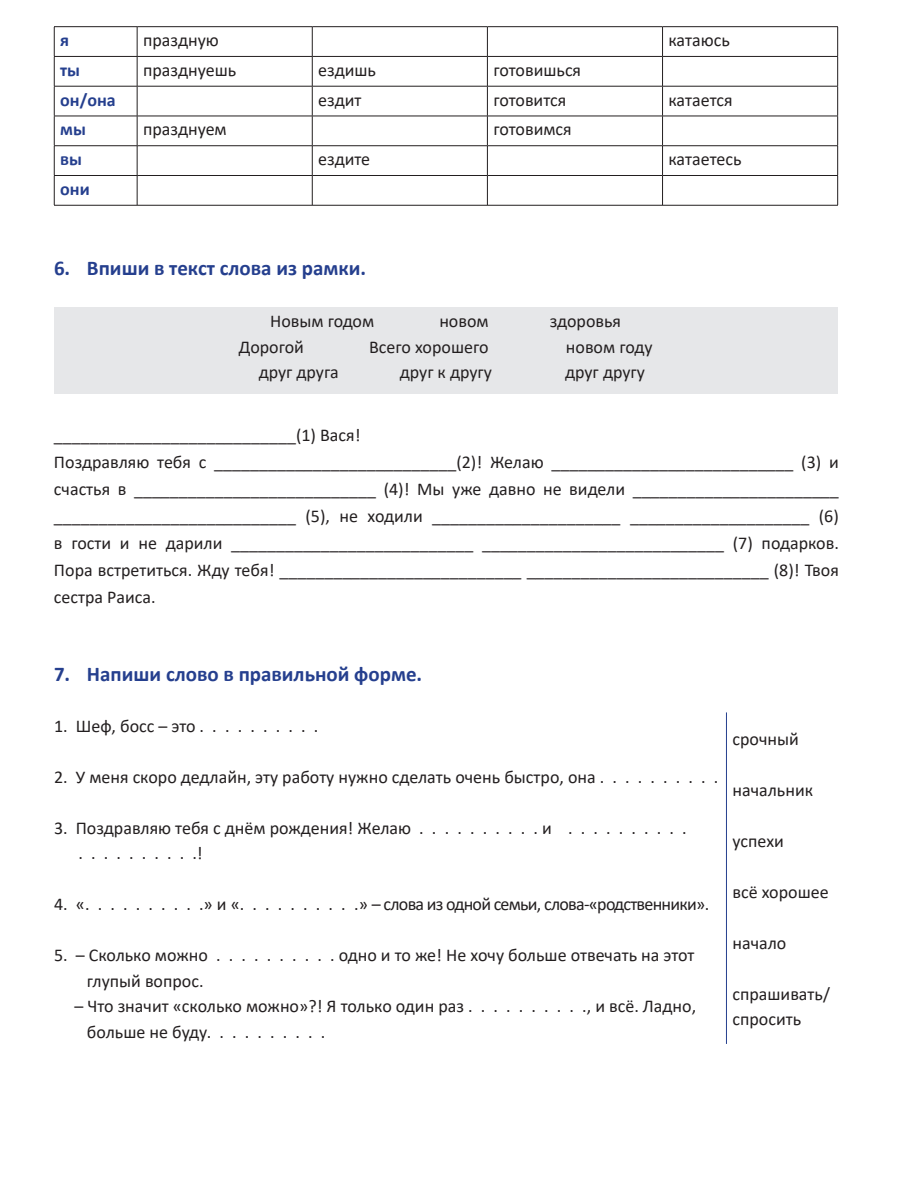
<style>
.page{position:relative;width:918px;height:1188px;background:#fff}
.page>*{position:absolute;margin:0;border:0;box-sizing:border-box;transform-origin:0 0}
.t1{font:700 21px "Calibri";color:#253f8e}
.t2{font:18px/27px "Calibri";color:#231f20}
.t3{font:18px "Calibri";letter-spacing:-.04em;color:#231f20}
.t4{font:700 18px "Calibri";color:#253f8e}
</style>
<div class="page">
<hr style="left:54px;top:26px;width:83px;height:1px;background:#231f20">
<hr style="left:137px;top:26px;width:175px;height:1px;background:#231f20">
<hr style="left:312px;top:26px;width:175px;height:1px;background:#231f20">
<hr style="left:487px;top:26px;width:176px;height:1px;background:#231f20">
<hr style="left:663px;top:26px;width:175px;height:1px;background:#231f20">
<hr style="left:54px;top:56px;width:83px;height:1px;background:#231f20">
<svg style="left:54px;top:27px;width:1px;height:59px"></svg>
<hr style="left:137px;top:56px;width:175px;height:1px;background:#231f20">
<svg style="left:137px;top:27px;width:1px;height:59px"></svg>
<hr style="left:312px;top:56px;width:175px;height:1px;background:#231f20">
<svg style="left:312px;top:27px;width:1px;height:59px"></svg>
<hr style="left:487px;top:56px;width:176px;height:1px;background:#231f20">
<svg style="left:487px;top:27px;width:1px;height:59px"></svg>
<hr style="left:663px;top:56px;width:175px;height:1px;background:#231f20">
<svg style="left:662px;top:27px;width:1px;height:59px"></svg>
<svg style="left:837px;top:27px;width:1px;height:59px"></svg>
<hr style="left:54px;top:86px;width:83px;height:1px;background:#231f20">
<hr style="left:54px;top:86px;width:1px;height:30px;background:#231f20">
<hr style="left:137px;top:86px;width:175px;height:1px;background:#231f20">
<hr style="left:137px;top:86px;width:1px;height:30px;background:#231f20">
<hr style="left:312px;top:86px;width:175px;height:1px;background:#231f20">
<hr style="left:312px;top:86px;width:1px;height:30px;background:#231f20">
<hr style="left:487px;top:86px;width:176px;height:1px;background:#231f20">
<hr style="left:487px;top:86px;width:1px;height:30px;background:#231f20">
<hr style="left:663px;top:86px;width:175px;height:1px;background:#231f20">
<hr style="left:662px;top:86px;width:1px;height:30px;background:#231f20">
<hr style="left:837px;top:86px;width:1px;height:30px;background:#231f20">
<hr style="left:54px;top:116px;width:83px;height:1px;background:#231f20">
<hr style="left:137px;top:116px;width:175px;height:1px;background:#231f20">
<hr style="left:312px;top:116px;width:175px;height:1px;background:#231f20">
<hr style="left:487px;top:116px;width:176px;height:1px;background:#231f20">
<hr style="left:663px;top:116px;width:175px;height:1px;background:#231f20">
<hr style="left:54px;top:145px;width:83px;height:1px;background:#231f20">
<hr style="left:137px;top:145px;width:175px;height:1px;background:#231f20">
<hr style="left:312px;top:145px;width:175px;height:1px;background:#231f20">
<hr style="left:487px;top:145px;width:176px;height:1px;background:#231f20">
<hr style="left:663px;top:145px;width:175px;height:1px;background:#231f20">
<hr style="left:54px;top:175px;width:83px;height:1px;background:#231f20">
<svg style="left:54px;top:116px;width:1px;height:89px"></svg>
<hr style="left:137px;top:175px;width:175px;height:1px;background:#231f20">
<svg style="left:137px;top:116px;width:1px;height:89px"></svg>
<hr style="left:312px;top:175px;width:175px;height:1px;background:#231f20">
<svg style="left:312px;top:116px;width:1px;height:89px"></svg>
<hr style="left:487px;top:175px;width:176px;height:1px;background:#231f20">
<svg style="left:487px;top:116px;width:1px;height:89px"></svg>
<hr style="left:663px;top:175px;width:175px;height:1px;background:#231f20">
<svg style="left:662px;top:116px;width:1px;height:89px"></svg>
<svg style="left:837px;top:116px;width:1px;height:89px"></svg>
<hr style="left:54px;top:205px;width:784px;height:1px;background:#231f20">
<div style="left:54px;top:308px;width:783px;height:86px;background:#e6e7e9"></div>
<hr style="left:726px;top:712px;width:1px;height:332px;background:#253f8e">
<p class="t4" style="left:60px;top:33px;width:10px">я</p>
<p class="t2" style="left:143px;top:28px;width:77px">праздную</p>
<p class="t2" style="left:669px;top:28px;width:63px">катаюсь</p>
<p class="t4" style="left:60px;top:62px;width:21px">ты</p>
<p class="t2" style="left:143px;top:58px;width:95px">празднуешь</p>
<p class="t2" style="left:318px;top:58px;width:59px">ездишь</p>
<p class="t2" style="left:493px;top:58px;width:89px">готовишься</p>
<p class="t4" style="left:60px;top:92px;width:57px">он/она</p>
<p class="t2" style="left:318px;top:88px;width:45px">ездит</p>
<p class="t2" style="left:493px;top:88px;width:74px">готовится</p>
<p class="t2" style="left:669px;top:88px;width:66px">катается</p>
<p class="t4" style="left:60px;top:122px;width:27px">мы</p>
<p class="t2" style="left:143px;top:117px;width:85px">празднуем</p>
<p class="t2" style="left:493px;top:117px;width:80px">готовимся</p>
<p class="t4" style="left:60px;top:152px;width:23px">вы</p>
<p class="t2" style="left:318px;top:147px;width:53px">ездите</p>
<p class="t2" style="left:669px;top:147px;width:75px">катаетесь</p>
<p class="t4" style="left:60px;top:181px;width:31px">они</p>
<p class="t1" style="left:54px;top:259px;width:314px">6. Впиши в текст слова из рамки.</p>
<p class="t2" style="left:270px;top:309px;width:106px">Новым годом</p>
<p class="t2" style="left:439px;top:309px;width:51px">новом</p>
<p class="t2" style="left:550px;top:309px;width:73px">здоровья</p>
<p class="t2" style="left:239px;top:335px;width:67px">Дорогой</p>
<p class="t2" style="left:369px;top:335px;width:121px">Всего хорошего</p>
<p class="t2" style="left:566px;top:335px;width:88px">новом году</p>
<p class="t2" style="left:259px;top:360px;width:82px">друг друга</p>
<p class="t2" style="left:400px;top:360px;width:94px">друг к другу</p>
<p class="t2" style="left:565px;top:360px;width:81px">друг другу</p>
<p class="t2" style="left:54px;top:423px;width:786px">___________________________(1) Вася!<br>Поздравляю тебя с ___________________________(2)! Желаю ___________________________ (3) и счастья в ___________________________ (4)! Мы уже давно не видели _______________________ ___________________________ (5), не ходили _____________________ ____________________ (6) в гости и не дарили ___________________________ ___________________________ (7) подарков.<br>Пора встретиться. Жду тебя! ___________________________ ___________________________ (8)! Твоя сестра Раиса.</p>
<p class="t1" style="left:54px;top:665px;width:370px">7. Напиши слово в правильной форме.</p>
<p class="t2" style="left:54px;top:714px;width:266px">1. Шеф, босс – это . . . . . . . . . .</p>
<p class="t2" style="left:54px;top:765px;width:666px">2. У меня скоро дедлайн, эту работу нужно сделать очень быстро, она . . . . . . . . . .</p>
<p class="t2" style="left:78px;top:817px;width:610px;line-height:25.5px;text-indent:-24px">3. Поздравляю тебя с днём рождения! Желаю . . . . . . . . . . и . . . . . . . . . . . . . . . . . . . .!</p>
<p class="t3" style="left:54px;top:897px;width:657px">4. «. . . . . . . . . .» и «. . . . . . . . . .» – слова из одной семьи, слова-«родственники».</p>
<p class="t2" style="left:87px;top:944px;width:609px;line-height:25.5px;text-indent:-33px">5. – Сколько можно . . . . . . . . . . одно и то же! Не хочу больше отвечать на этот глупый вопрос.</p>
<p class="t2" style="left:87px;top:995px;width:611px;line-height:25.5px;text-indent:-13px">– Что значит «сколько можно»?! Я только один раз . . . . . . . . . ., и всё. Ладно, больше не буду. . . . . . . . . .</p>
<p class="t2" style="left:732px;top:727px;width:68px">срочный</p>
<p class="t2" style="left:732px;top:778px;width:82px">начальник</p>
<p class="t2" style="left:732px;top:829px;width:53px">успехи</p>
<p class="t2" style="left:732px;top:880px;width:98px">всё хорошее</p>
<p class="t2" style="left:732px;top:931px;width:55px">начало</p>
<p class="t2" style="left:732px;top:982px;width:99px;line-height:25.5px">спрашивать/ спросить</p>
</div>
